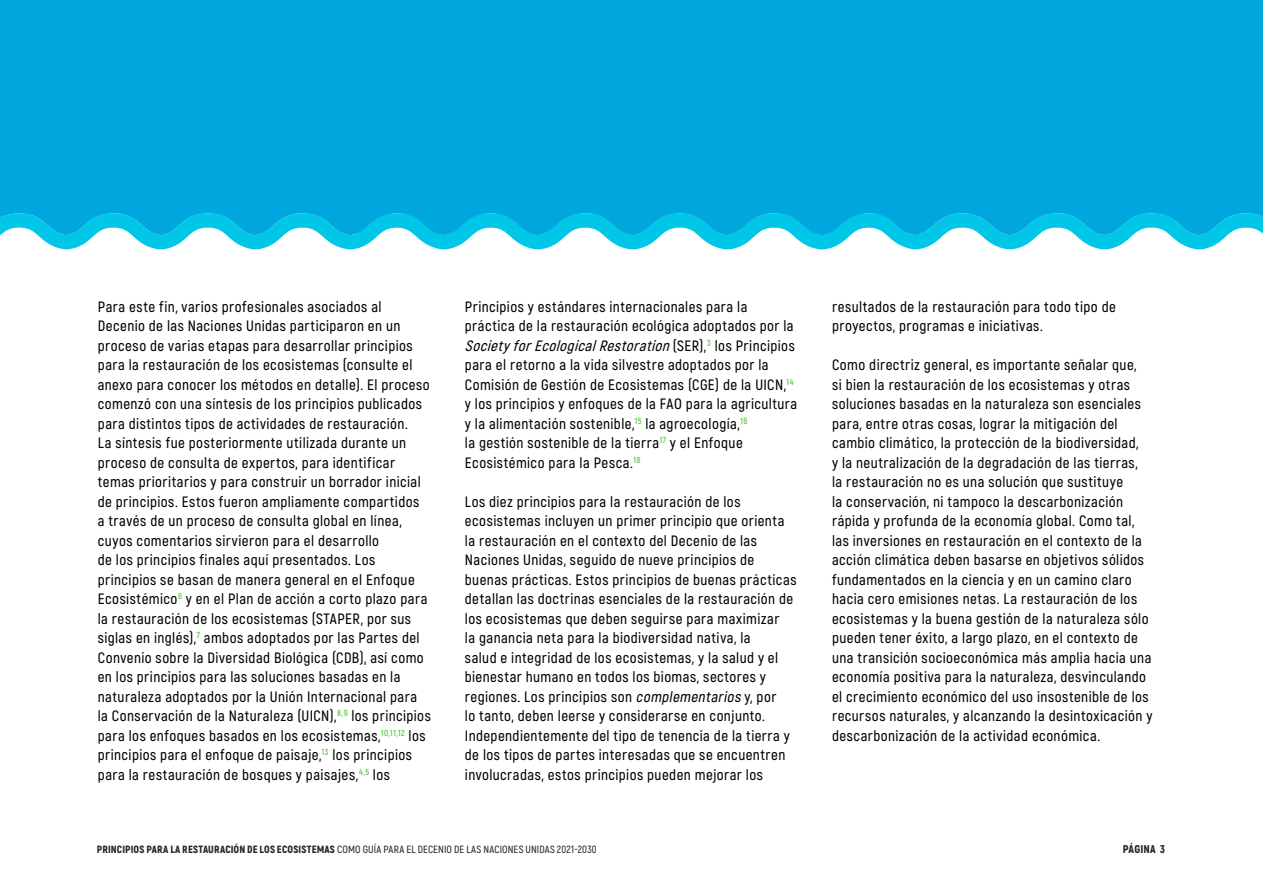
<style>
.page{position:relative;width:1263px;height:893px;background:#fff}
.page>*{position:absolute;margin:0;border:0;box-sizing:border-box;transform-origin:0 0}
.t1{font:600 15px/19.5px "Akrobat";letter-spacing:.03em;color:#000}
.t2{font:900 11.25px "Akrobat";letter-spacing:.015em;color:#272724}
.t3{font:600 10.5px "Akrobat";letter-spacing:.015em;color:#272724}
.s1{font-style:italic}
.s2{font-weight:900}
</style>
<div class="page">
<svg style="left:0;top:235px;width:1228px;height:15px"></svg>
<div style="left:0;top:0;width:1263px;height:235px;background:#00a7df"></div>
<p class="t1" style="left:98px;top:297px;width:335px">Para este fin, varios profesionales asociados al Decenio de las Naciones Unidas participaron en un proceso de varias etapas para desarrollar principios para la restauración de los ecosistemas (consulte el anexo para conocer los métodos en detalle). El proceso comenzó con una síntesis de los principios publicados para distintos tipos de actividades de restauración.<br>La síntesis fue posteriormente utilizada durante un proceso de consulta de expertos, para identificar temas prioritarios y para construir un borrador inicial de principios. Estos fueron ampliamente compartidos<br>a través de un proceso de consulta global en línea, cuyos comentarios sirvieron para el desarrollo<br>de los principios finales aquí presentados. Los principios se basan de manera general en el Enfoque Ecosistémico<sup>6</sup> y en el Plan de acción a corto plazo para la restauración de los ecosistemas (STAPER, por sus siglas en inglés),<sup>7</sup> ambos adoptados por las Partes del Convenio sobre la Diversidad Biológica (CDB), así como en los principios para las soluciones basadas en la naturaleza adoptados por la Unión Internacional para la Conservación de la Naturaleza (UICN),<sup>8,9</sup> los principios para los enfoques basados en los ecosistemas,<sup>10,11,12</sup> los principios para el enfoque de paisaje,<sup>13</sup> los principios para la restauración de bosques y paisajes,<sup>4,5</sup> los</p>
<p class="t1" style="left:465px;top:297px;width:334px">Principios y estándares internacionales para la práctica de la restauración ecológica adoptados por la <span class="s1">SocietyforEcologicalRestoration</span>( S E R ) , <sup>3</sup> l o s P r i n c i p i o s para el retorno a la vida silvestre adoptados por la Comisión de Gestión de Ecosistemas (CGE) de la UICN,<sup>14 </sup>y los principios y enfoques de la FAO para la agricultura y la alimentación sostenible,<sup>15</sup> la agroecología,<sup>16<br></sup>la gestión sostenible de la tierra<sup>17</sup> y el Enfoque Ecosistémico para la Pesca.<sup>18</sup></p>
<p class="t1" style="left:465px;top:492px;width:333px">Los diez principios para la restauración de los ecosistemas incluyen un primer principio que orienta la restauración en el contexto del Decenio de las Naciones Unidas, seguido de nueve principios de buenas prácticas. Estos principios de buenas prácticas detallan las doctrinas esenciales de la restauración de los ecosistemas que deben seguirse para maximizar<br>la ganancia neta para la biodiversidad nativa, la<br>salud e integridad de los ecosistemas, y la salud y el bienestar humano en todos los biomas, sectores y regiones. Los principios son <span class="s1">complementarios</span> y, por<br>lo tanto, deben leerse y considerarse en conjunto.<br>Independientemente del tipo de tenencia de la tierra y de los tipos de partes interesadas que se encuentren involucradas, estos principios pueden mejorar los</p>
<p class="t1" style="left:832px;top:297px;width:285px">resultados de la restauración para todo tipo de proyectos, programas e iniciativas.</p>
<p class="t1" style="left:832px;top:355px;width:322px">Como directriz general, es importante señalar que,<br>si bien la restauración de los ecosistemas y otras soluciones basadas en la naturaleza son esenciales para, entre otras cosas, lograr la mitigación del cambio climático, la protección de la biodiversidad,<br>y la neutralización de la degradación de las tierras,<br>la restauración no es una solución que sustituye<br>la conservación, ni tampoco la descarbonización rápida y profunda de la economía global. Como tal, las inversiones en restauración en el contexto de la acción climática deben basarse en objetivos sólidos fundamentados en la ciencia y en un camino claro hacia cero emisiones netas. La restauración de los ecosistemas y la buena gestión de la naturaleza sólo pueden tener éxito, a largo plazo, en el contexto de una transición socioeconómica más amplia hacia una economía positiva para la naturaleza, desvinculando el crecimiento económico del uso insostenible de los recursos naturales, y alcanzando la desintoxicación y descarbonización de la actividad económica.</p>
<p class="t3" style="left:97px;top:843px;width:501px"><span class="s2">PRINCIPIOS PARA LA RESTAURACIÓN DE LOS ECOSISTEMAS</span> COMO GUÍA PARA EL DECENIO DE LAS NACIONES UNIDAS 2021-2030</p>
<p class="t2" style="left:1123px;top:842px;width:44px">PÁGINA 3</p>
</div>
